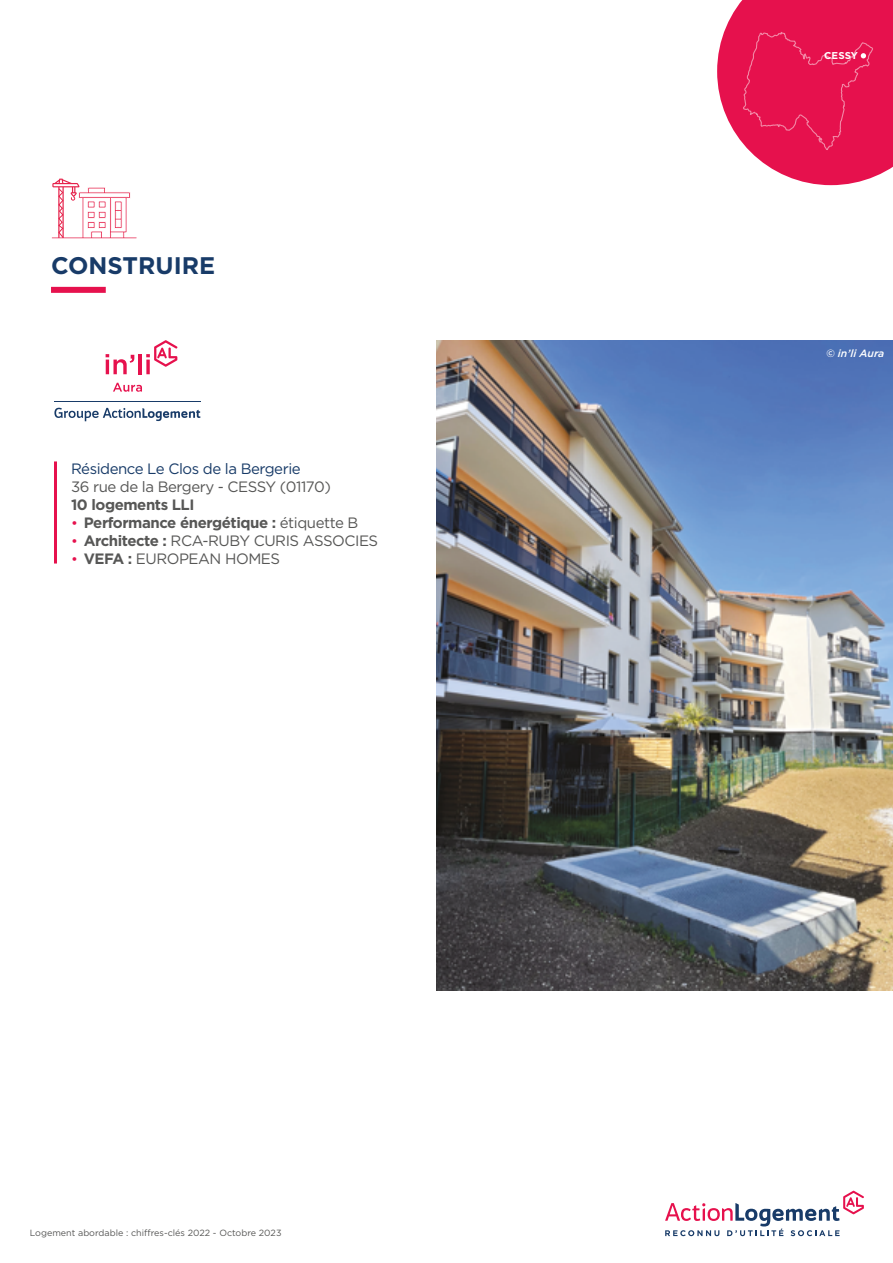
<style>
.page{position:relative;width:893px;height:1263px;background:#fff}
.page>*{position:absolute;margin:0;border:0;box-sizing:border-box;transform-origin:0 0}
.t1{font:700 24px "Gotham";color:#183b68}
.t2{font:15px "Gotham";letter-spacing:-.03em;color:#575756}
.t3{font:700 15px "Gotham";letter-spacing:-.03em;color:#575756}
.t4{font:15px "Gotham";letter-spacing:-.03em;color:#183b68}
.t5{font:italic 500 10.5px "Gotham";color:#fff}
.t6{font:700 9.9px "Gotham";letter-spacing:.005em;color:#fff}
.t7{font:9px "Gotham";color:#575756}
.s1{font-weight:400;font-size:14.25px;color:#e6114d}
.s2{font-weight:400}
.s3{font-size:14.25px;color:#e6114d}
.s4{font-weight:700}
</style>
<div class="page">
<svg style="left:665px;top:1191px;width:199px;height:45px"></svg>
<svg style="left:52px;top:179px;width:85px;height:60px"></svg>
<div style="left:51px;top:287px;width:55px;height:6px;background:#e6114d"></div>
<img style="left:437px;top:340px;width:456px;height:650px">
<hr style="left:54px;top:461px;width:3px;height:102px;background:#e6114d">
<svg style="left:106px;top:354px;width:28px;height:20px"></svg>
<hr style="left:138px;top:354px;width:4px;height:20px;background:#e6114d">
<svg style="left:146px;top:367px;width:4px;height:7px"></svg>
<svg style="left:54px;top:408px;width:146px;height:13px"></svg>
<hr style="left:55px;top:401px;width:146px;height:1px;background:#183b68">
<svg style="left:146px;top:340px;width:31px;height:27px"></svg>
<svg style="left:113px;top:383px;width:29px;height:9px"></svg>
<svg style="left:717px;top:0;width:176px;height:185px;background:#e93266"></svg>
<h1 class="t1" style="left:51px;top:249px;width:166px">CONSTRUIRE</h1>
<p class="t4" style="left:71px;top:459px;width:231px">Résidence Le Clos de la Bergerie</p>
<p class="t2" style="left:71px;top:477px;width:261px">36 rue de la Bergery - CESSY (01170)</p>
<p class="t3" style="left:71px;top:494px;width:125px">10 logements LLI</p>
<p class="t3" style="left:71px;top:512px;width:289px"><span class="s1">•</span> Performance énergétique : <span class="s2">étiquette B</span></p>
<p class="t2" style="left:71px;top:531px;width:309px"><span class="s3">•</span> <span class="s4">Architecte :</span> RCA-RUBY CURIS ASSOCIES</p>
<p class="t2" style="left:71px;top:549px;width:211px"><span class="s3">•</span> <span class="s4">VEFA :</span> EUROPEAN HOMES</p>
<p class="t7" style="left:30px;top:1227px;width:253px">Logement abordable : chiffres-clés 2022 - Octobre 2023</p>
<p class="t6" style="left:824px;top:49px;width:35px">CESSY</p>
<p class="t5" style="left:826px;top:348px;width:60px">© in’li Aura</p>
</div>
